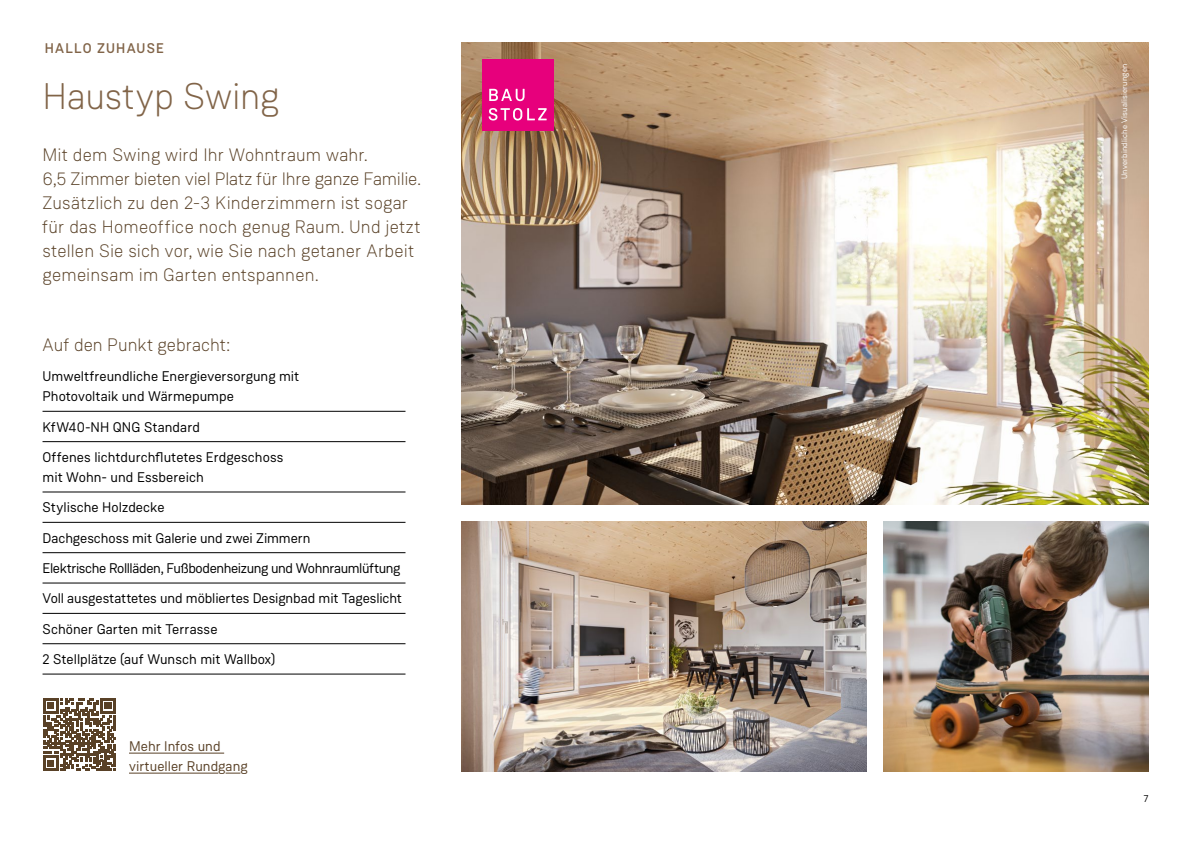
<style>
.page{position:relative;width:1191px;height:842px;background:#fff}
.page>*{position:absolute;margin:0;border:0;box-sizing:border-box;transform-origin:0 0}
.t1{font:300 37px "Weissenhof Grotesk";color:#816448}
.t2{font:300 18px/24px "Weissenhof Grotesk";letter-spacing:.01em;color:#594127}
.t3{font:14px/30.3px "Weissenhof Grotesk";color:#000}
.t4{font:14px/20px "Weissenhof Grotesk";color:#594127}
.t5{font:500 14px "Weissenhof Grotesk";letter-spacing:.085em;color:#816448}
.t6{font:10px "Weissenhof Grotesk";color:#000}
.t7{font:8px "Weissenhof Grotesk";letter-spacing:.02em;color:#fff}
</style>
<div class="page">
<hr style="left:129px;top:753px;width:95px;height:1px;background:#594127">
<hr style="left:129px;top:773px;width:89px;height:1px;background:#594127">
<svg style="left:226px;top:773px;width:14px;height:1px"></svg>
<svg style="left:43px;top:698px;width:73px;height:73px"></svg>
<img style="left:461px;top:522px;width:405px;height:249px">
<img style="left:461px;top:43px;width:687px;height:462px">
<img style="left:883px;top:522px;width:265px;height:249px">
<div style="left:482px;top:59px;width:72px;height:72px;background:#e7007c"></div>
<svg style="left:489px;top:89px;width:57px;height:32px"></svg>
<hr style="left:43px;top:492px;width:362px;height:1px;background:#000">
<hr style="left:43px;top:522px;width:362px;height:1px;background:#000">
<hr style="left:43px;top:552px;width:362px;height:1px;background:#000">
<hr style="left:43px;top:583px;width:362px;height:1px;background:#000">
<hr style="left:43px;top:613px;width:362px;height:1px;background:#000">
<hr style="left:43px;top:643px;width:362px;height:1px;background:#000">
<hr style="left:43px;top:674px;width:362px;height:1px;background:#000">
<hr style="left:43px;top:441px;width:362px;height:1px;background:#000">
<hr style="left:43px;top:411px;width:362px;height:1px;background:#000">
<p class="t5" style="left:45px;top:40px;width:120px">HALLO ZUHAUSE</p>
<h1 class="t1" style="left:43px;top:74px;width:238px">Haustyp Swing</h1>
<p class="t2" style="left:43px;top:142px;width:380px">Mit dem Swing wird Ihr Wohntraum wahr.<br>6,5 Zimmer bieten viel Platz für Ihre ganze Familie.<br>Zusätzlich zu den 2-3 Kinderzimmern ist sogar für das Homeoffice noch genug Raum. Und jetzt stellen Sie sich vor, wie Sie nach getaner Arbeit gemeinsam im Garten entspannen.</p>
<p class="t2" style="left:43px;top:333px;width:189px">Auf den Punkt gebracht:</p>
<p class="t3" style="left:43px;top:366px;width:258px;line-height:20px">Umweltfreundliche Energieversorgung mit<br>Photovoltaik und Wärmepumpe</p>
<p class="t3" style="left:43px;top:412px;width:242px">KfW40-NH QNG Standard<br>Offenes lichtdurchflutetes Erdgeschoss</p>
<p class="t3" style="left:43px;top:462px;width:361px">mit Wohn- und Essbereich<br>Stylische Holzdecke<br>Dachgeschoss mit Galerie und zwei Zimmern<br>Elektrische Rollläden, Fußbodenheizung und Wohnraumlüftung Voll ausgestattetes und möbliertes Designbad mit Tageslicht Schöner Garten mit Terrasse<br>2 Stellplätze (auf Wunsch mit Wallbox)</p>
<p class="t4" style="left:129px;top:736px;width:120px">Mehr Infos und virtueller Rundgang</p>
<p class="t7" style="left:1119px;top:179px;width:117px;rotate:-90deg">Unverbindliche Visualisierungen</p>
<p class="t6" style="left:1143px;top:792px;width:6px">7</p>
</div>
